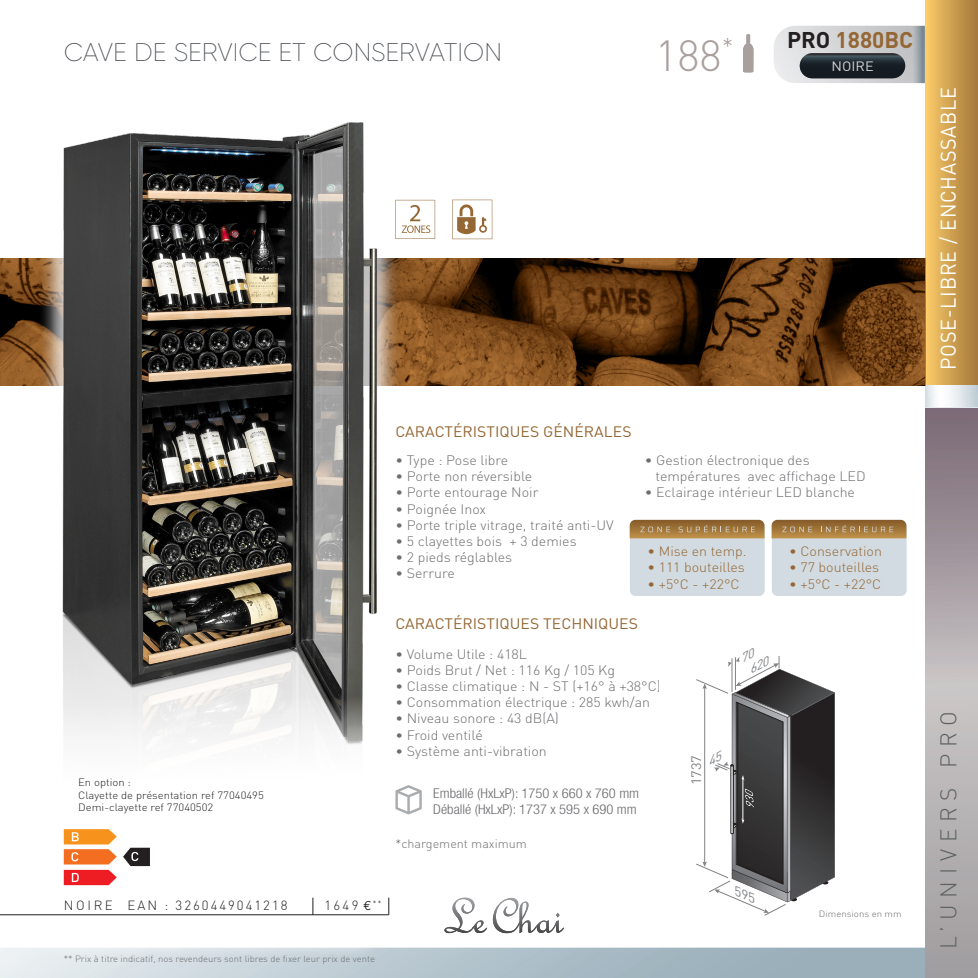
<style>
.page{position:relative;width:978px;height:978px;background:#fff}
.page>*{position:absolute;margin:0;border:0;box-sizing:border-box;transform-origin:0 0}
.t1{font:300 43.05px "DIN";color:#a99f9d}
.t2{font:200 25.5px "Gilroy";color:#55595e}
.t3{font:300 25.05px "DIN";color:#a99f9d}
.t4{font:300 22.5px "DIN";letter-spacing:.3em;color:#5d6162}
.t5{font:700 22.5px "DIN";color:#956734}
.t6{font:21px "DIN";letter-spacing:.04em;color:#fff;scale:.94 1}
.t7{font:21px "DIN";letter-spacing:.11em;color:#fff}
.t8{font:15px "DIN";color:#956734;scale:1.05 1}
.t9{font:300 13.5px "DIN";color:#6c6d70;scale:1.05 1}
.t10{font:300 13.5px "DIN";color:#956734;scale:1.05 1}
.t11{font:300 condensed 13.5px "Helvetica Neue";color:#6c6d70;scale:1.07 1}
.t12{font:13.5px "DIN";color:#d1d2d4;scale:1.07 1}
.t13{font:13.5px "DIN";color:#808285;scale:1.07 1}
.t14{font:300 13.2px "DIN";letter-spacing:.15em;color:#231f20}
.t15{font:300 12px "DIN";color:#6c6d70;scale:1.05 1}
.t16{font:italic 11.55px/14.4px "DIN";color:#808285;scale:1.21 1}
.t17{font:300 10.5px "DIN";color:#231f20;scale:1.07 1}
.t18{font:300 9px "DIN";color:#6c6d70;scale:1.05 1}
.t19{font:300 9px "DIN";color:#6c6d70;scale:1.07 1}
.t20{font:300 7.65px "DIN";color:#231f20}
.s1{color:#231f20}
.s2{font-family:"Euro Mono";font-weight:400}
</style>
<div class="page">
<svg style="left:452px;top:898px;width:23px;height:12px"></svg>
<svg style="left:495px;top:898px;width:34px;height:12px"></svg>
<svg style="left:774px;top:26px;width:151px;height:57px;background:#cdcfd1"></svg>
<svg style="left:800px;top:53px;width:105px;height:25px;background:#20282f"></svg>
<img style="left:0;top:910px;width:925px;height:68px">
<div style="left:925px;top:0;width:53px;height:393px;background:linear-gradient(to right,#fccc6a,#a4773a)"></div>
<svg style="left:925px;top:386px;width:53px;height:21px"></svg>
<svg style="left:743px;top:34px;width:10px;height:38px"></svg>
<div style="left:630px;top:521px;width:135px;height:75px;background:#d2dbe1;border-radius:6px"></div>
<div style="left:772px;top:521px;width:135px;height:75px;background:#d2dbe1;border-radius:6px"></div>
<svg style="left:630px;top:520px;width:134px;height:18px;background:#a47b42"></svg>
<svg style="left:772px;top:520px;width:134px;height:18px;background:#a47b42"></svg>
<svg style="left:0;top:258px;width:925px;height:128px;background:#633a15"></svg>
<div style="left:38px;top:98px;width:363px;height:863px;background:#fff;opacity:.75"></div>
<img style="left:29px;top:105px;width:366px;height:834px">
<svg style="left:925px;top:408px;width:53px;height:570px;background:#aaa3a7"></svg>
<svg style="left:395px;top:785px;width:27px;height:29px"></svg>
<svg style="left:660px;top:910px;width:212px;height:12px"></svg>
<svg style="left:64px;top:870px;width:53px;height:15px"></svg>
<svg style="left:123px;top:848px;width:27px;height:18px"></svg>
<svg style="left:64px;top:829px;width:53px;height:35px"></svg>
<svg style="left:313px;top:898px;width:1px;height:16px"></svg>
<svg style="left:389px;top:898px;width:1px;height:17px"></svg>
<hr style="left:0;top:914px;width:389px;height:1px;background:#231f20">
<svg style="left:395px;top:200px;width:40px;height:39px"></svg>
<svg style="left:452px;top:200px;width:40px;height:39px"></svg>
<svg style="left:696px;top:656px;width:139px;height:260px"></svg>
<p class="t2" style="left:64px;top:37px;width:440px">CAVE DE SERVICE ET CONSERVATION</p>
<p class="t3" style="left:722px;top:32px;width:13px">*</p>
<p class="t1" style="left:655px;top:29px;width:68px">188</p>
<p class="t5" style="left:787px;top:25px;width:128px"><span class="s1">PRO</span> 1880BC</p>
<p class="t12" style="left:831px;top:58px;width:41px">NOIRE</p>
<p class="t8" style="left:395px;top:423px;width:226px">CARACTÉRISTIQUES GÉNÉRALES</p>
<p class="t9" style="left:395px;top:452px;width:109px">• Type : Pose libre</p>
<p class="t9" style="left:395px;top:468px;width:132px">• Porte non réversible</p>
<p class="t9" style="left:395px;top:484px;width:138px">• Porte entourage Noir</p>
<p class="t9" style="left:395px;top:500px;width:88px">• Poignée Inox</p>
<p class="t9" style="left:395px;top:517px;width:209px">• Porte triple vitrage, traité anti-UV</p>
<p class="t9" style="left:395px;top:533px;width:174px">• 5 clayettes bois + 3 demies</p>
<p class="t9" style="left:395px;top:549px;width:113px">• 2 pieds réglables</p>
<p class="t9" style="left:395px;top:565px;width:58px">• Serrure</p>
<p class="t9" style="left:645px;top:452px;width:159px">• Gestion électronique des</p>
<p class="t9" style="left:656px;top:468px;width:202px">températures avec affichage LED</p>
<p class="t9" style="left:645px;top:484px;width:202px">• Eclairage intérieur LED blanche</p>
<p class="t10" style="left:647px;top:543px;width:96px">• Mise en temp.</p>
<p class="t10" style="left:647px;top:559px;width:94px">• 111 bouteilles</p>
<p class="t10" style="left:647px;top:575px;width:89px">• +5°C - +22°C</p>
<p class="t10" style="left:789px;top:543px;width:90px">• Conservation</p>
<p class="t10" style="left:789px;top:559px;width:87px">• 77 bouteilles</p>
<p class="t10" style="left:789px;top:575px;width:89px">• +5°C - +22°C</p>
<p class="t8" style="left:395px;top:614px;width:232px">CARACTÉRISTIQUES TECHNIQUES</p>
<p class="t17" style="left:78px;top:776px;width:51px">En option :</p>
<p class="t17" style="left:78px;top:788px;width:175px">Clayette de présentation ref 77040495</p>
<p class="t17" style="left:78px;top:801px;width:128px">Demi-clayette ref 77040502</p>
<p class="t9" style="left:395px;top:645px;width:127px">• Volume Utile : 418L</p>
<p class="t9" style="left:395px;top:662px;width:211px">• Poids Brut / Net : 116 Kg / 105 Kg</p>
<p class="t9" style="left:395px;top:678px;width:254px">• Classe climatique : N - ST (+16° à +38°C)</p>
<p class="t9" style="left:395px;top:694px;width:244px">• Consommation électrique : 285 kwh/an</p>
<p class="t9" style="left:395px;top:710px;width:157px">• Niveau sonore : 43 dB(A)</p>
<p class="t9" style="left:395px;top:726px;width:85px">• Froid ventilé</p>
<p class="t9" style="left:395px;top:743px;width:146px">• Système anti-vibration</p>
<p class="t11" style="left:433px;top:785px;width:194px">Emballé (HxLxP): 1750 x 660 x 760 mm</p>
<p class="t11" style="left:433px;top:802px;width:192px">Déballé (HxLxP): 1737 x 595 x 690 mm</p>
<p class="t15" style="left:395px;top:836px;width:127px">*chargement maximum</p>
<p class="t14" style="left:64px;top:897px;width:51px">NOIRE</p>
<p class="t20" style="left:373px;top:898px;width:10px">**</p>
<p class="t14" style="left:128px;top:897px;width:162px">EAN : 3260449041218</p>
<p class="t14" style="left:324px;top:897px;width:49px">1649 <span class="s2">€</span></p>
<p class="t18" style="left:64px;top:953px;width:298px">** Prix à titre indicatif, nos revendeurs sont libres de fixer leur prix de vente</p>
<p class="t13" style="left:688px;top:785px;width:30px;rotate:-90deg">1737</p>
<p class="t16" style="left:736px;top:653px;width:20px;rotate:-29deg">70<br>620</p>
<p class="t19" style="left:819px;top:908px;width:79px">Dimensions en mm</p>
<p class="t6" style="left:935px;top:370px;width:303px;rotate:-90deg">POSE-LIBRE / ENCHASSABLE</p>
<h3 class="t7" style="left:935px;top:370px;width:197px;rotate:-90deg">LE SOUS PLANS</h3>
<p class="t4" style="left:934px;top:949px;width:239px;rotate:-90deg">L’UNIVERS PRO</p>
</div>
